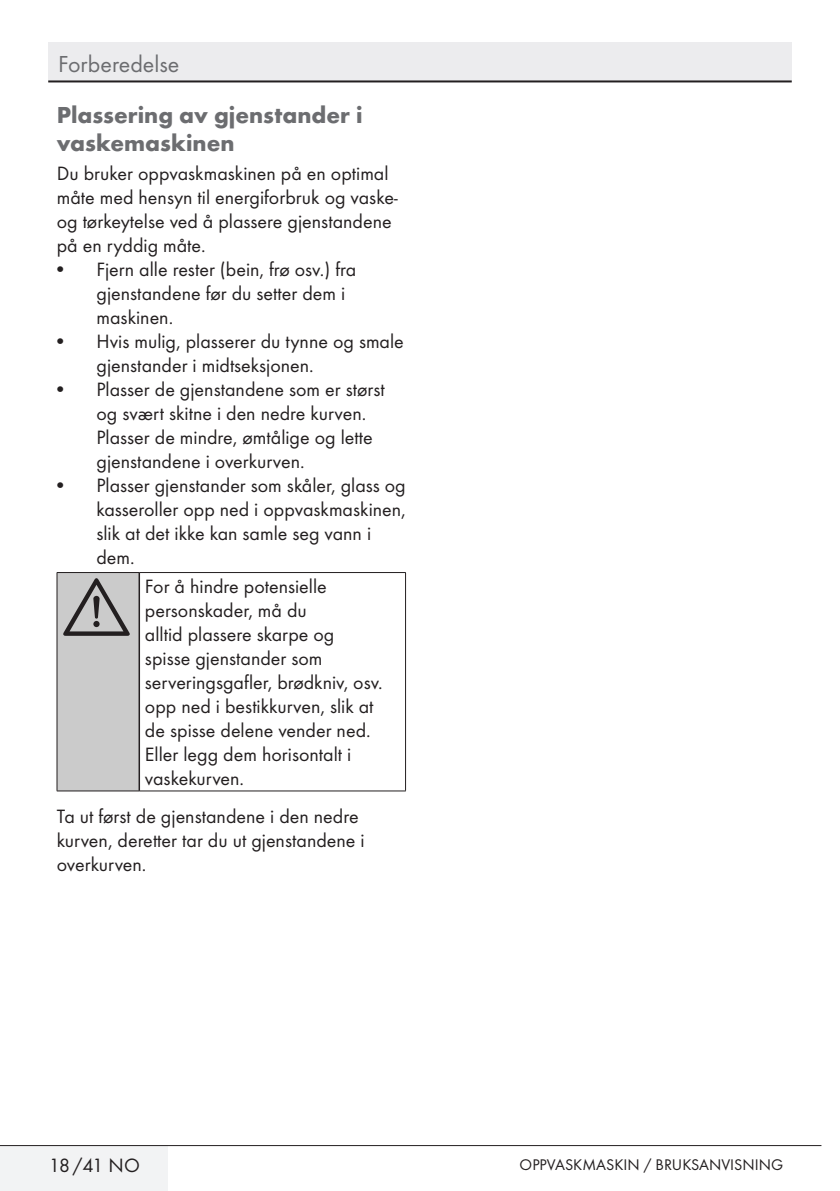
<style>
.page{position:relative;width:840px;height:1191px;background:#fff}
.page>*{position:absolute;margin:0;border:0;box-sizing:border-box;transform-origin:0 0}
.uyari_semboller{font:72px "ZIWARNUN";color:#231f20}
.Baslik{font:700 24px/28px "Futura TOT";color:#6c6d70}
.t1{font:24px "Futura TOT Boo";color:#6c6d70}
.Yazi_alanlari{font:20px/24px "Futura TOT Boo";color:#231f20}
.t2{font:16px "Futura TOT Boo";color:#231f20}
.s1{font-family:"Arial";font-weight:700}
</style>
<div class="page">
<div style="left:0;top:1145px;width:168px;height:46px;background:#f2f3f4"></div>
<hr style="left:0;top:1145px;width:821px;height:1px;background:#231f20">
<div style="left:48px;top:42px;width:743px;height:40px;background:#ececee"></div>
<hr style="left:48px;top:80px;width:743px;height:2px;background:#231f20">
<div style="left:57px;top:572px;width:82px;height:219px;background:#cbcbcb"></div>
<hr style="left:57px;top:573px;width:1px;height:217px;background:#231f20">
<hr style="left:57px;top:572px;width:82px;height:1px;background:#231f20">
<hr style="left:57px;top:790px;width:82px;height:1px;background:#231f20">
<hr style="left:138px;top:573px;width:2px;height:217px;background:#231f20">
<hr style="left:405px;top:573px;width:1px;height:217px;background:#231f20">
<hr style="left:139px;top:572px;width:266px;height:1px;background:#231f20">
<hr style="left:139px;top:790px;width:266px;height:1px;background:#231f20">
<p class="t1" style="left:58px;top:49px;width:123px">Forberedelse</p>
<p class="Baslik" style="left:57px;top:100px;width:307px">Plassering av gjenstander i vaskemaskinen</p>
<p class="Yazi_alanlari" style="left:57px;top:161px;width:342px">Du bruker oppvaskmaskinen på en optimal måte med hensyn til energiforbruk og vaske&shy;og tørkeytelse ved å plassere gjenstandene på en ryddig måte.</p>
<p class="Yazi_alanlari" style="left:96px;top:257px;width:261px;text-indent:-40px"><span class="s1">•</span> Fjern alle rester (bein, frø osv.) fra gjenstandene før du setter dem i maskinen.</p>
<p class="Yazi_alanlari" style="left:96px;top:329px;width:309px;text-indent:-40px"><span class="s1">•</span> Hvis mulig, plasserer du tynne og smale gjenstander i midtseksjonen.</p>
<p class="Yazi_alanlari" style="left:96px;top:377px;width:290px;text-indent:-40px"><span class="s1">•</span> Plasser de gjenstandene som er størst og svært skitne i den nedre kurven.<br>Plasser de mindre, ømtålige og lette gjenstandene i overkurven.</p>
<p class="Yazi_alanlari" style="left:96px;top:473px;width:310px;text-indent:-40px"><span class="s1">•</span> Plasser gjenstander som skåler, glass og kasseroller opp ned i oppvaskmaskinen, slik at det ikke kan samle seg vann i dem.</p>
<p class="uyari_semboller" style="left:63px;top:569px;width:71px">A</p>
<p class="Yazi_alanlari" style="left:145px;top:574px;width:239px">For å hindre potensielle personskader, må du<br>alltid plassere skarpe og spisse gjenstander som serveringsgafler, brødkniv, osv. opp ned i bestikkurven, slik at de spisse delene vender ned.<br>Eller legg dem horisontalt i vaskekurven.</p>
<p class="Yazi_alanlari" style="left:57px;top:804px;width:309px">Ta ut først de gjenstandene i den nedre kurven, deretter tar du ut gjenstandene i overkurven.</p>
<p class="Yazi_alanlari" style="left:49px;top:1153px;width:92px">18/41 NO</p>
<p class="t2" style="left:519px;top:1155px;width:265px">OPPVASKMASKIN / BRUKSANVISNING</p>
</div>
